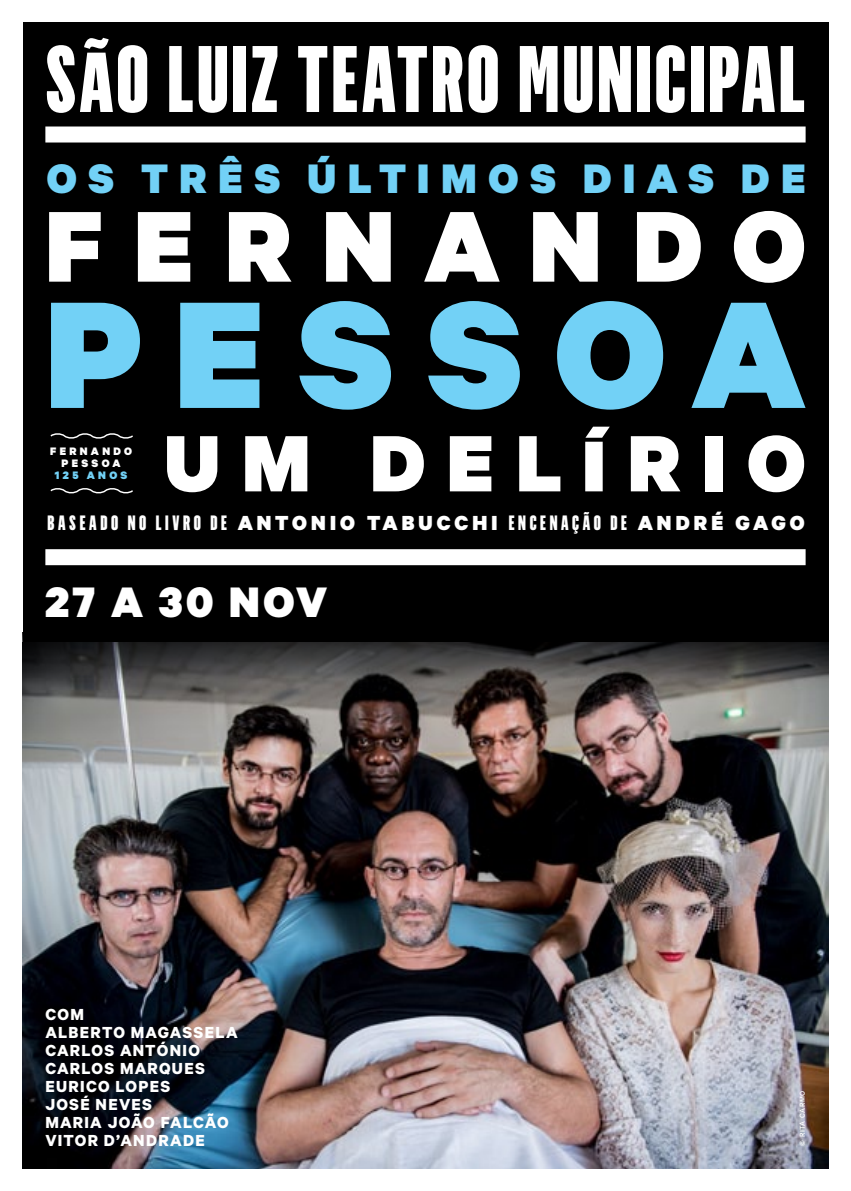
<style>
.page{position:relative;width:851px;height:1191px;background:#fff}
.page>*{position:absolute;margin:0;border:0;box-sizing:border-box;transform-origin:0 0}
.t1{font:900 171.2px "Calibre";letter-spacing:.19em;color:#72d1f6}
.t2{font:900 113.2px "Calibre";letter-spacing:.265em;color:#fff}
.t3{font:900 92.4px "Flama Ultracondensed";letter-spacing:.03em;color:#fff}
.t4{font:900 89.8px "Calibre";letter-spacing:.245em;color:#fff}
.t5{font:900 48px "Calibre";letter-spacing:.065em;color:#fff}
.t6{font:900 46.4px "Calibre";letter-spacing:.25em;color:#72d1f6}
.t7{font:900 23px "Calibre";letter-spacing:.175em;color:#fff}
.t8{font:900 20.4px "Flama Ultracondensed";letter-spacing:.175em;color:#fff}
.t9{font:700 18px/18px "Calibre";letter-spacing:.07em;color:#fff}
.t10{font:900 12.2px "Calibre";color:#fff}
.t11{font:900 12.2px "Calibre";color:#72d1f6}
.t12{font:500 8px "Calibre";letter-spacing:.065em;color:#fff}
.s1{font-size:83.2px}
.s2{font-size:80.8px}
.s3{font-family:"Calibre";font-size:23px}
.s4{font-family:"Flama Ultracondensed";font-size:20.4px}
</style>
<div class="page">
<div style="left:23px;top:23px;width:805px;height:1145px;background:#000"></div>
<img style="left:23px;top:679px;width:805px;height:489px">
<svg style="left:23px;top:642px;width:805px;height:37px;background:#393839"></svg>
<div style="left:45px;top:126px;width:760px;height:16px;background:#fff"></div>
<div style="left:45px;top:549px;width:760px;height:16px;background:#fff"></div>
<svg style="left:50px;top:433px;width:83px;height:6px"></svg>
<svg style="left:50px;top:488px;width:83px;height:6px"></svg>
<h3 class="t3" style="left:45px;top:22px;width:761px">S<span class="s1">Ã</span>O LUIZ TEATRO MUNICIPAL</h3>
<h3 class="t6" style="left:47px;top:150px;width:760px">OS TRÊS ÚLTIMOS DIAS DE</h3>
<h2 class="t2" style="left:45px;top:175px;width:761px">FERNANDO</h2>
<h1 class="t1" style="left:45px;top:247px;width:761px">PESSOA</h1>
<h3 class="t4" style="left:164px;top:407px;width:642px">UM DEL<span class="s2">Í</span>RIO</h3>
<p class="t10" style="left:50px;top:443px;width:12px">FERNANDO</p>
<p class="t10" style="left:62px;top:455px;width:11px">PESSOA</p>
<p class="t11" style="left:55px;top:467px;width:44px">125 ANOS</p>
<p class="t8" style="left:48px;top:510px;width:208px">BASEADO NO LIVRO DE <span class="s3">ANTONIO</span></p>
<p class="t7" style="left:367px;top:508px;width:289px">TA BUCCHI <span class="s4">ENCENAÇÃO DE</span> ANDR</p>
<p class="t7" style="left:711px;top:508px;width:94px">É GAGO</p>
<h3 class="t5" style="left:45px;top:572px;width:283px">27 A 30 NOV</h3>
<p class="t9" style="left:45px;top:1004px;width:193px">COM<br>ALBERTO MAGASSELA<br>CARLOS ANTÓNIO<br>CARLOS MARQUES<br>EURICO LOPES<br>JOSÉ NEVES<br>MARIA JOÃO FALCÃO<br>VITOR D’ANDRADE</p>
<p class="t12" style="left:797px;top:1145px;width:56px;rotate:-90deg">© rita carmo</p>
</div>
